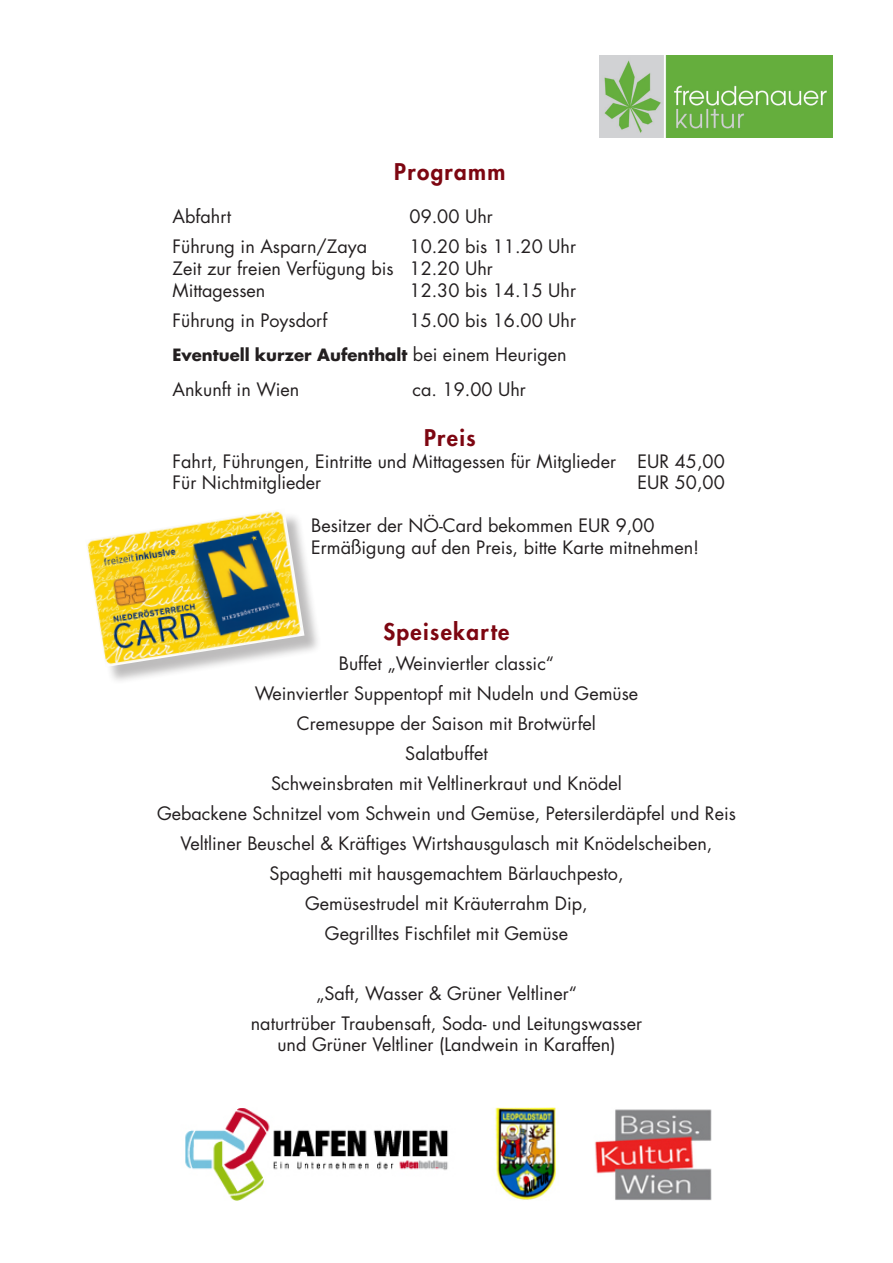
<style>
.page{position:relative;width:893px;height:1263px;background:#fff}
.page>*{position:absolute;margin:0;border:0;box-sizing:border-box;transform-origin:0 0}
.t1{font:800 22.35px "Futura LT";letter-spacing:.06em;color:#7d0611}
.t2{font:18px/21.6px "Futura LT";color:#231f20}
.t3{font:700 16.5px "Futura LT";color:#231f20}
.s1{font-weight:400;font-size:18px}
</style>
<div class="page">
<img style="left:600px;top:55px;width:232px;height:82px">
<img style="left:185px;top:1108px;width:527px;height:92px">
<div style="left:88px;top:511px;width:234px;height:174px;background:#231f20;opacity:.3"></div>
<img style="left:87px;top:511px;width:217px;height:156px">
<p class="t1" style="left:394px;top:157px;width:113px">Programm</p>
<p class="t2" style="left:173px;top:206px;width:60px">Abfahrt</p>
<p class="t2" style="left:410px;top:206px;width:85px">09.00 Uhr</p>
<p class="t2" style="left:173px;top:236px;width:196px">Führung in Asparn/Zaya</p>
<p class="t2" style="left:410px;top:236px;width:168px">10.20 bis 11.20 Uhr</p>
<p class="t2" style="left:173px;top:258px;width:322px">Zeit zur freien Verfügung bis 12.20 Uhr</p>
<p class="t2" style="left:173px;top:279px;width:94px">Mittagessen</p>
<p class="t2" style="left:410px;top:279px;width:168px">12.30 bis 14.15 Uhr</p>
<p class="t2" style="left:173px;top:309px;width:156px">Führung in Poysdorf</p>
<p class="t2" style="left:410px;top:309px;width:168px">15.00 bis 16.00 Uhr</p>
<p class="t3" style="left:173px;top:344px;width:396px">Eventuell kurzer Aufenthalt <span class="s1">bei einem Heurigen</span></p>
<p class="t2" style="left:173px;top:378px;width:128px">Ankunft in Wien</p>
<p class="t2" style="left:413px;top:378px;width:115px">ca. 19.00 Uhr</p>
<p class="t1" style="left:424px;top:423px;width:53px">Preis</p>
<p class="t2" style="left:173px;top:450px;width:554px">Fahrt, Führungen, Eintritte und Mittagessen für Mitglieder EUR 45,00</p>
<p class="t2" style="left:173px;top:472px;width:150px">Für Nichtmitglieder</p>
<p class="t2" style="left:638px;top:472px;width:89px">EUR 50,00</p>
<p class="t2" style="left:311px;top:515px;width:390px">Besitzer der NÖ-Card bekommen EUR 9,00<br>Ermäßigung auf den Preis, bitte Karte mitnehmen!</p>
<p class="t1" style="left:383px;top:616px;width:128px">Speisekarte</p>
<p class="t2" style="left:339px;top:652px;width:217px">Buffet „Weinviertler classic“</p>
<p class="t2" style="left:255px;top:682px;width:385px">Weinviertler Suppentopf mit Nudeln und Gemüse</p>
<p class="t2" style="left:297px;top:712px;width:301px">Cremesuppe der Saison mit Brotwürfel</p>
<p class="t2" style="left:405px;top:742px;width:84px">Salatbuffet</p>
<p class="t2" style="left:271px;top:772px;width:352px">Schweinsbraten mit Veltlinerkraut und Knödel</p>
<p class="t2" style="left:157px;top:802px;width:580px">Gebackene Schnitzel vom Schwein und Gemüse, Petersilerdäpfel und Reis</p>
<p class="t2" style="left:181px;top:832px;width:533px">Veltliner Beuschel &amp; Kräftiges Wirtshausgulasch mit Knödelscheiben,</p>
<p class="t2" style="left:269px;top:862px;width:356px">Spaghetti mit hausgemachtem Bärlauchpesto,</p>
<p class="t2" style="left:305px;top:892px;width:284px">Gemüsestrudel mit Kräuterrahm Dip,</p>
<p class="t2" style="left:325px;top:922px;width:245px">Gegrilltes Fischfilet mit Gemüse</p>
<p class="t2" style="left:316px;top:982px;width:262px">„Saft, Wasser &amp; Grüner Veltliner“</p>
<p class="t2" style="left:251px;top:1012px;width:393px">naturtrüber Traubensaft, Soda- und Leitungswasser</p>
<p class="t2" style="left:277px;top:1034px;width:340px">und Grüner Veltliner (Landwein in Karaffen)</p>
</div>
